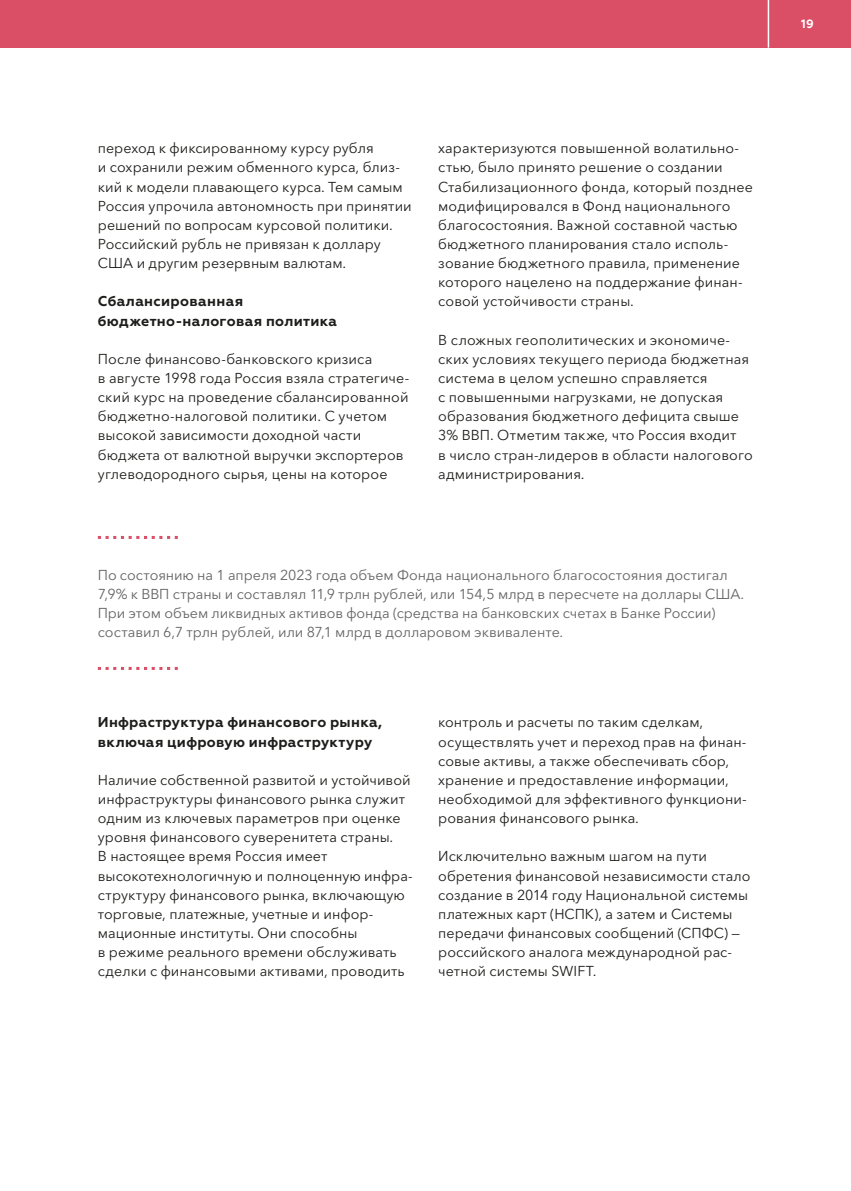
<style>
.page{position:relative;width:851px;height:1191px;background:#fff}
.page>*{position:absolute;margin:0;border:0;box-sizing:border-box;transform-origin:0 0}
.t1{font:14.25px/19.2px "Avenir Next Cyr";letter-spacing:.005em;color:#1d1d1b}
.t2{font:14.25px/19.2px "Avenir Next Cyr";letter-spacing:-.005em;color:#646363}
.t3{font:700 14.25px/19.2px "Geometria";letter-spacing:.025em;color:#1d1d1b}
.t4{font:700 12px "Geometria";color:#fff}
</style>
<div class="page">
<div style="left:0;top:0;width:850px;height:48px;background:#da4e66"></div>
<hr style="left:767px;top:0;width:2px;height:48px;background:#fff">
<svg style="left:98px;top:536px;width:80px;height:3px"></svg>
<svg style="left:98px;top:667px;width:80px;height:3px"></svg>
<p class="t1" style="left:98px;top:139px;width:315px">переход к фиксированному курсу рубля<br>и сохранили режим обменного курса, близ&shy;кий к модели плавающего курса. Тем самым Россия упрочила автономность при принятии решений по вопросам курсовой политики.<br>Российский рубль не привязан к доллару США и другим резервным валютам.</p>
<p class="t3" style="left:98px;top:292px;width:241px">Сбалансированная бюджетно-налоговая политика</p>
<p class="t1" style="left:98px;top:349px;width:313px">После финансово-банковского кризиса<br>в августе 1998 года Россия взяла стратегиче&shy;ский курс на проведение сбалансированной бюджетно-налоговой политики. С учетом высокой зависимости доходной части бюджета от валютной выручки экспортеров углеводородного сырья, цены на которое</p>
<p class="t1" style="left:438px;top:139px;width:316px">характеризуются повышенной волатильно&shy;стью, было принято решение о создании Стабилизационного фонда, который позднее модифицировался в Фонд национального благосостояния. Важной составной частью бюджетного планирования стало исполь&shy;зование бюджетного правила, применение которого нацелено на поддержание финан&shy;совой устойчивости страны.</p>
<p class="t1" style="left:438px;top:330px;width:316px">В сложных геополитических и экономиче&shy;ских условиях текущего периода бюджетная система в целом успешно справляется<br>с повышенными нагрузками, не допуская образования бюджетного дефицита свыше 3% ВВП. Отметим также, что Россия входит<br>в число стран-лидеров в области налогового администрирования.</p>
<p class="t2" style="left:98px;top:565px;width:648px">По состоянию на 1 апреля 2023 года объем Фонда национального благосостояния достигал 7,9% к ВВП страны и составлял 11,9 трлн рублей, или 154,5 млрд в пересчете на доллары США.<br>При этом объем ликвидных активов фонда (средства на банковских счетах в Банке России) составил 6,7 трлн рублей, или 87,1 млрд в долларовом эквиваленте.</p>
<p class="t3" style="left:98px;top:713px;width:286px">Инфраструктура финансового рынка, включая цифровую инфраструктуру</p>
<p class="t1" style="left:98px;top:770px;width:316px">Наличие собственной развитой и устойчивой инфраструктуры финансового рынка служит одним из ключевых параметров при оценке уровня финансового суверенитета страны.<br>В настоящее время Россия имеет высокотехнологичную и полноценную инфра&shy;структуру финансового рынка, включающую торговые, платежные, учетные и инфор&shy;мационные институты. Они способны<br>в режиме реального времени обслуживать сделки с финансовыми активами, проводить</p>
<p class="t1" style="left:438px;top:713px;width:310px">контроль и расчеты по таким сделкам, осуществлять учет и переход прав на финан&shy;совые активы, а также обеспечивать сбор, хранение и предоставление информации, необходимой для эффективного функциони&shy;рования финансового рынка.</p>
<p class="t1" style="left:438px;top:847px;width:314px">Исключительно важным шагом на пути обретения финансовой независимости стало создание в 2014 году Национальной системы платежных карт (НСПК), а затем и Системы передачи финансовых сообщений (СПФС) — российского аналога международной рас&shy;четной системы SWIFT.</p>
<p class="t4" style="left:800px;top:17px;width:14px">19</p>
</div>
